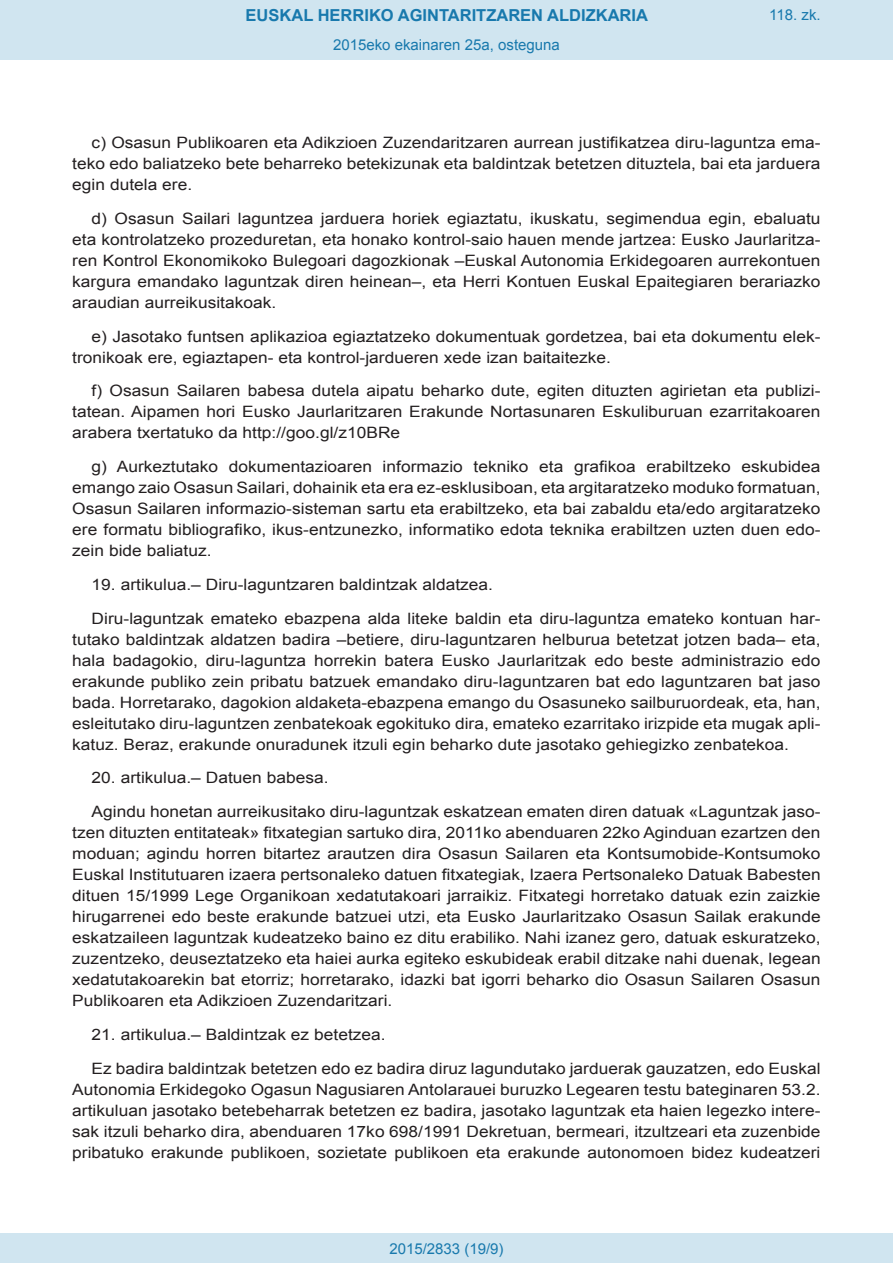
<style>
.page{position:relative;width:893px;height:1263px;background:#fff}
.page>*{position:absolute;margin:0;border:0;box-sizing:border-box;transform-origin:0 0}
.t1{font:700 16.5px "Arial";color:#1879ad}
.BOPVDetalle{font:15.6px/21px "Arial";color:#231f20;text-align:justify;scale:1.11 1}
.Paginacion_Centro{font:15px "Arial";color:#1879ad}
</style>
<div class="page">
<div style="left:0;top:0;width:893px;height:60px;background:#d0e5f0"></div>
<div style="left:0;top:1233px;width:893px;height:30px;background:#d0e5f0"></div>
<p class="t1" style="left:246px;top:4px;width:404px">EUSKAL HERRIKO AGINTARITZAREN ALDIZKARIA</p>
<p class="Paginacion_Centro" style="left:333px;top:35px;width:228px">2015eko ekainaren 25a, osteguna</p>
<p class="Paginacion_Centro" style="left:769px;top:5px;width:53px">118. zk.</p>
<p class="BOPVDetalle" style="left:72px;top:132px;width:676px;text-indent:19px">c) Osasun Publikoaren eta Adikzioen Zuzendaritzaren aurrean justifikatzea diru-laguntza ema&shy;teko edo baliatzeko bete beharreko betekizunak eta baldintzak betetzen dituztela, bai eta jarduera egin dutela ere.</p>
<p class="BOPVDetalle" style="left:72px;top:208px;width:676px;text-indent:19px">d) Osasun Sailari laguntzea jarduera horiek egiaztatu, ikuskatu, segimendua egin, ebaluatu eta kontrolatzeko prozeduretan, eta honako kontrol-saio hauen mende jartzea: Eusko Jaurlaritza&shy;ren Kontrol Ekonomikoko Bulegoari dagozkionak –Euskal Autonomia Erkidegoaren aurrekontuen kargura emandako laguntzak diren heinean–, eta Herri Kontuen Euskal Epaitegiaren berariazko araudian aurreikusitakoak.</p>
<p class="BOPVDetalle" style="left:72px;top:326px;width:676px;text-indent:19px">e) Jasotako funtsen aplikazioa egiaztatzeko dokumentuak gordetzea, bai eta dokumentu elek&shy;tronikoak ere, egiaztapen- eta kontrol-jardueren xede izan baitaitezke.</p>
<p class="BOPVDetalle" style="left:72px;top:381px;width:676px;text-indent:19px">f) Osasun Sailaren babesa dutela aipatu beharko dute, egiten dituzten agirietan eta publizi&shy;tatean. Aipamen hori Eusko Jaurlaritzaren Erakunde Nortasunaren Eskuliburuan ezarritakoaren arabera txertatuko da http://goo.gl/z10BRe</p>
<p class="BOPVDetalle" style="left:72px;top:456px;width:676px;text-indent:19px">g) Aurkeztutako dokumentazioaren informazio tekniko eta grafikoa erabiltzeko eskubidea emango zaio Osasun Sailari, dohainik eta era ez-esklusiboan, eta argitaratzeko moduko formatuan, Osasun Sailaren informazio-sisteman sartu eta erabiltzeko, eta bai zabaldu eta/edo argitaratzeko ere formatu bibliografiko, ikus-entzunezko, informatiko edota teknika erabiltzen uzten duen edo&shy;zein bide baliatuz.</p>
<p class="BOPVDetalle" style="left:92px;top:574px;width:363px">19. artikulua.– Diru-laguntzaren baldintzak aldatzea.</p>
<p class="BOPVDetalle" style="left:72px;top:608px;width:676px;text-indent:19px">Diru-laguntzak emateko ebazpena alda liteke baldin eta diru-laguntza emateko kontuan har&shy;tutako baldintzak aldatzen badira –betiere, diru-laguntzaren helburua betetzat jotzen bada– eta, hala badagokio, diru-laguntza horrekin batera Eusko Jaurlaritzak edo beste administrazio edo erakunde publiko zein pribatu batzuek emandako diru-laguntzaren bat edo laguntzaren bat jaso bada. Horretarako, dagokion aldaketa-ebazpena emango du Osasuneko sailburuordeak, eta, han, esleitutako diru-laguntzen zenbatekoak egokituko dira, emateko ezarritako irizpide eta mugak apli&shy;katuz. Beraz, erakunde onuradunek itzuli egin beharko dute jasotako gehiegizko zenbatekoa.</p>
<p class="BOPVDetalle" style="left:92px;top:768px;width:215px">20. artikulua.– Datuen babesa.</p>
<p class="BOPVDetalle" style="left:72px;top:801px;width:676px;text-indent:19px">Agindu honetan aurreikusitako diru-laguntzak eskatzean ematen diren datuak «Laguntzak jaso&shy;tzen dituzten entitateak» fitxategian sartuko dira, 2011ko abenduaren 22ko Aginduan ezartzen den moduan; agindu horren bitartez arautzen dira Osasun Sailaren eta Kontsumobide-Kontsumoko Euskal Institutuaren izaera pertsonaleko datuen fitxategiak, Izaera Pertsonaleko Datuak Babesten dituen 15/1999 Lege Organikoan xedatutakoari jarraikiz. Fitxategi horretako datuak ezin zaizkie hirugarrenei edo beste erakunde batzuei utzi, eta Eusko Jaurlaritzako Osasun Sailak erakunde eskatzaileen laguntzak kudeatzeko baino ez ditu erabiliko. Nahi izanez gero, datuak eskuratzeko, zuzentzeko, deuseztatzeko eta haiei aurka egiteko eskubideak erabil ditzake nahi duenak, legean xedatutakoarekin bat etorriz; horretarako, idazki bat igorri beharko dio Osasun Sailaren Osasun Publikoaren eta Adikzioen Zuzendaritzari.</p>
<p class="BOPVDetalle" style="left:92px;top:1024px;width:266px">21. artikulua.– Baldintzak ez betetzea.</p>
<p class="BOPVDetalle" style="left:72px;top:1058px;width:676px;text-indent:19px">Ez badira baldintzak betetzen edo ez badira diruz lagundutako jarduerak gauzatzen, edo Euskal Autonomia Erkidegoko Ogasun Nagusiaren Antolarauei buruzko Legearen testu bateginaren 53.2. artikuluan jasotako betebeharrak betetzen ez badira, jasotako laguntzak eta haien legezko intere&shy;sak itzuli beharko dira, abenduaren 17ko 698/1991 Dekretuan, bermeari, itzultzeari eta zuzenbide pribatuko erakunde publikoen, sozietate publikoen eta erakunde autonomoen bidez kudeatzeri</p>
<p class="Paginacion_Centro" style="left:389px;top:1238px;width:116px">2015/2833 (19/9)</p>
</div>
